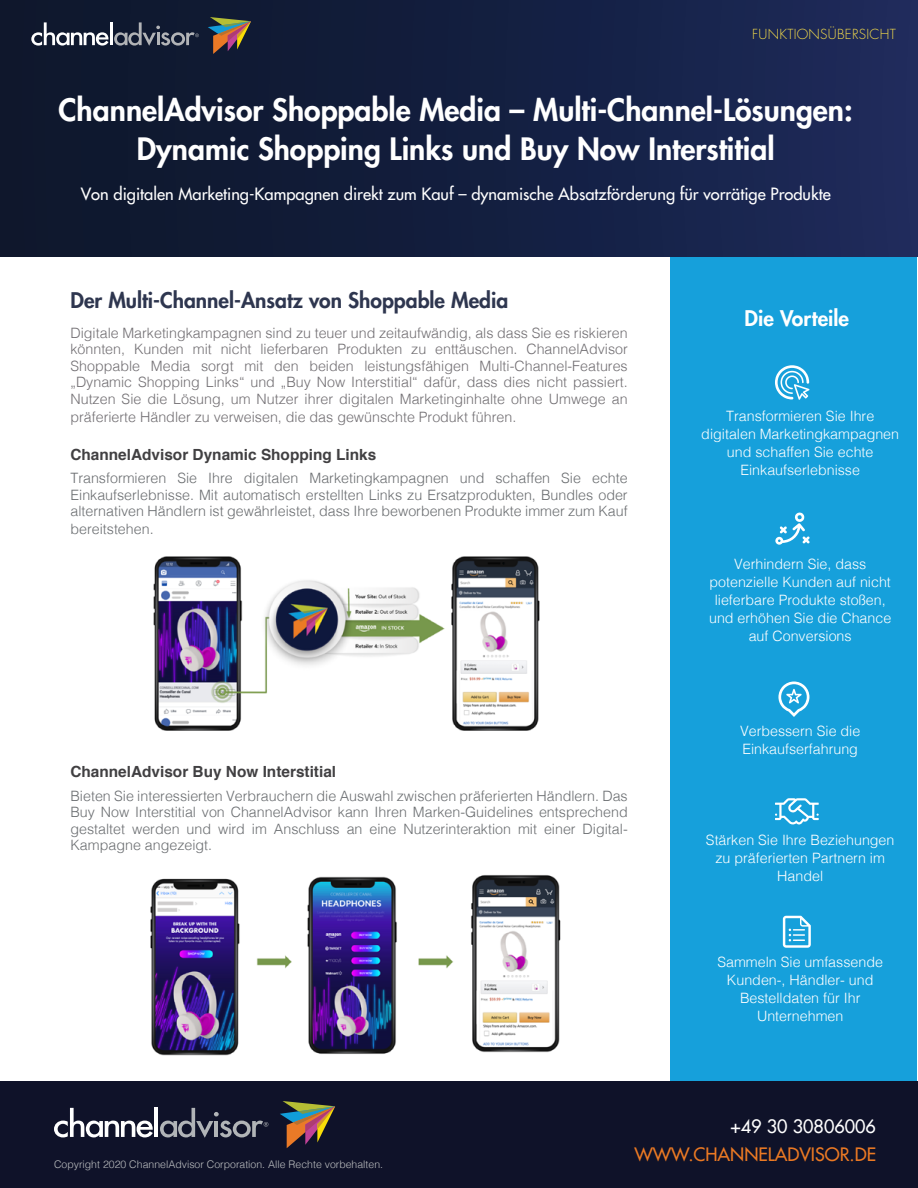
<style>
.page{position:relative;width:918px;height:1188px;background:#fff}
.page>*{position:absolute;margin:0;border:0;box-sizing:border-box;transform-origin:0 0}
.t1{font:800 30px/39px "Futura Std";color:#fff;text-align:center}
.t2{font:800 21px "Futura Std";color:#2e364f}
.t3{font:800 21px "Futura Std";color:#fff}
.t4{font:500 18px "Futura Std";color:#eb7923}
.t5{font:500 18px "Futura Std";color:#fff}
.t6{font:500 16.5px "Futura Std";color:#fff}
.t7{font:700 15.3px "Helvetica";color:#414042}
.t8{font:300 14.25px/16.5px "Helvetica";color:#6a6d70;text-align:justify}
.t9{font:300 14.25px/16.5px "Helvetica";color:#716e72;text-align:justify}
.t10{font:300 14.25px/18px "Helvetica";color:#fff;text-align:center}
.t11{font:300 13.5px "Futura Std";letter-spacing:.02em;color:#f4dc4a}
.t12{font:300 10.5px "Helvetica";color:#bcbec0}
</style>
<div class="page">
<div style="left:671px;top:243px;width:246px;height:841px;background:#16a0db"></div>
<div style="left:0;top:0;width:918px;height:256px;background:linear-gradient(to right,#0c1527,#1d2959)"></div>
<svg style="left:208px;top:17px;width:43px;height:37px;background:#645546"></svg>
<svg style="left:31px;top:22px;width:168px;height:24px;background:#495061"></svg>
<div style="left:0;top:1081px;width:918px;height:107px;background:#0f1229"></div>
<svg style="left:280px;top:1101px;width:55px;height:47px"></svg>
<svg style="left:54px;top:1108px;width:99px;height:29px"></svg>
<hr style="left:154px;top:1108px;width:4px;height:29px;background:#fff">
<svg style="left:160px;top:1108px;width:108px;height:30px"></svg>
<img style="left:153px;top:556px;width:387px;height:175px">
<img style="left:150px;top:875px;width:411px;height:181px">
<svg style="left:775px;top:365px;width:35px;height:35px"></svg>
<svg style="left:775px;top:512px;width:35px;height:33px"></svg>
<svg style="left:778px;top:682px;width:31px;height:35px"></svg>
<svg style="left:775px;top:798px;width:44px;height:27px"></svg>
<svg style="left:783px;top:916px;width:28px;height:32px"></svg>
<p class="t11" style="left:752px;top:26px;width:145px">FUNKTIONSÜBERSICHT</p>
<h1 class="t1" style="left:59px;top:91px;width:796px">ChannelAdvisor Shoppable Media – Multi-Channel-Lösungen:<br>Dynamic Shopping Links und Buy Now Interstitial</h1>
<p class="t6" style="left:81px;top:184px;width:752px">Von digitalen Marketing-Kampagnen direkt zum Kauf – dynamische Absatzförderung für vorrätige Produkte</p>
<h2 class="t2" style="left:70px;top:287px;width:439px">Der Multi-Channel-Ansatz von Shoppable Media</h2>
<p class="t9" style="left:70px;top:324px;width:559px">Digitale Marketingkampagnen sind zu teuer und zeitaufwändig, als dass Sie es riskieren könnten, Kunden mit nicht lieferbaren Produkten zu enttäuschen. ChannelAdvisor Shoppable Media sorgt mit den beiden leistungsfähigen Multi-Channel-Features „Dynamic Shopping Links“ und „Buy Now Interstitial“ dafür, dass dies nicht passiert.<br>Nutzen Sie die Lösung, um Nutzer ihrer digitalen Marketinginhalte ohne Umwege an</p>
<p class="t9" style="left:70px;top:408px;width:447px">präferierte Händler zu verweisen, die das gewünschte Produkt führen.</p>
<p class="t7" style="left:70px;top:442px;width:307px">ChannelAdvisor Dynamic Shopping Links</p>
<p class="t8" style="left:70px;top:469px;width:559px">Transformieren Sie Ihre digitalen Marketingkampagnen und schaffen Sie echte Einkaufserlebnisse. Mit automatisch erstellten Links zu Ersatzprodukten, Bundles oder alternativen Händlern ist gewährleistet, dass Ihre beworbenen Produkte immer zum Kauf</p>
<p class="t8" style="left:70px;top:520px;width:85px">bereitstehen.</p>
<p class="t7" style="left:70px;top:760px;width:267px">ChannelAdvisor Buy Now Interstitial</p>
<p class="t8" style="left:70px;top:786px;width:559px">Bieten Sie interessierten Verbrauchern die Auswahl zwischen präferierten Händlern. Das Buy Now Interstitial von ChannelAdvisor kann Ihren Marken-Guidelines entsprechend gestaltet werden und wird im Anschluss an eine Nutzerinteraktion mit einer Digital-Kampagne angezeigt.</p>
<h2 class="t3" style="left:745px;top:305px;width:106px">Die Vorteile</h2>
<p class="t10" style="left:701px;top:406px;width:199px">Transformieren Sie Ihre digitalen Marketingkampagnen und schaffen Sie echte<br>Einkaufserlebnisse</p>
<p class="t10" style="left:709px;top:554px;width:184px">Verhindern Sie, dass potenzielle Kunden auf nicht lieferbare Produkte stoßen, und erhöhen Sie die Chance auf Conversions</p>
<p class="t10" style="left:740px;top:721px;width:122px;text-align:left">Verbessern Sie die<br>Einkaufserfahrung</p>
<p class="t10" style="left:706px;top:830px;width:190px">Stärken Sie Ihre Beziehungen zu präferierten Partnern im<br>Handel</p>
<p class="t10" style="left:717px;top:952px;width:167px">Sammeln Sie umfassende<br>Kunden-, Händler- und<br>Bestelldaten für Ihr<br>Unternehmen</p>
<p class="t12" style="left:54px;top:1156px;width:331px">Copyright 2020 ChannelAdvisor Corporation. Alle Rechte vorbehalten.</p>
<p class="t5" style="left:730px;top:1115px;width:147px">+49 30 30806006</p>
<p class="t4" style="left:634px;top:1143px;width:243px">WWW.CHANNELADVISOR.DE</p>
</div>
